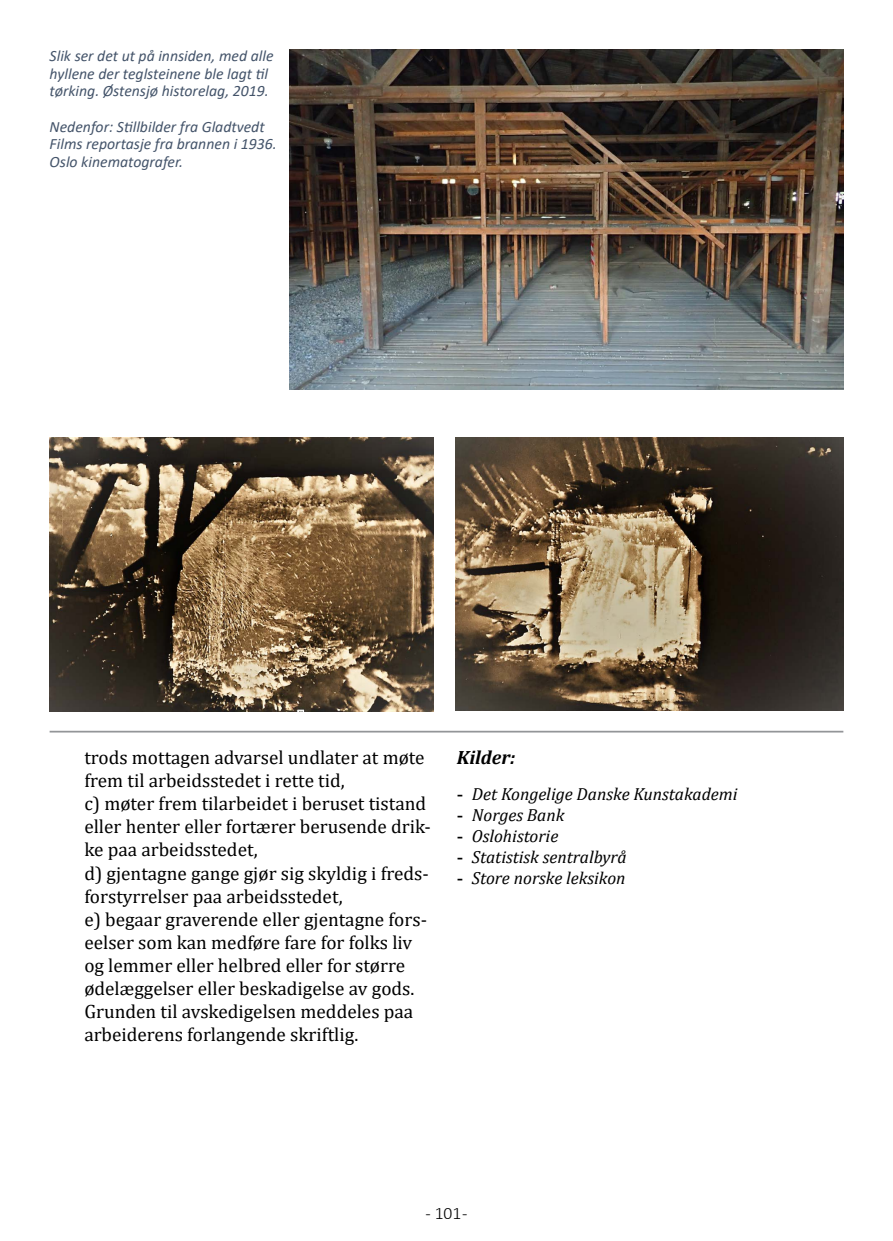
<style>
.page{position:relative;width:893px;height:1241px;background:#fff}
.page>*{position:absolute;margin:0;border:0;box-sizing:border-box;transform-origin:0 0}
.t1{font:19.25px/23.1px "Cambria";color:#000}
.t2{font:italic 700 19.25px "Cambria";color:#000}
.t3{font:italic 17.5px "Cambria";color:#000}
.t4{font:300 17.5px "Calibri";color:#000}
.t5{font:italic 15.75px/17.5px "Calibri";color:#44546a}
.s1{font-family:"Arial";font-style:normal}
</style>
<div class="page">
<img style="left:290px;top:50px;width:553px;height:339px">
<img style="left:49px;top:437px;width:384px;height:274px">
<img style="left:456px;top:437px;width:387px;height:273px">
<hr style="left:50px;top:730px;width:793px;height:2px;background:#939598">
<p class="t5" style="left:50px;top:47px;width:225px">Slik ser det ut på innsiden, med alle hyllene der teglsteinene ble lagt til tørking. Østensjø historelag, 2019.</p>
<p class="t5" style="left:50px;top:117px;width:229px">Nedenfor: Stillbilder fra Gladtvedt<br>Films reportasje fra brannen i 1936.<br>Oslo kinematografer.</p>
<p class="t1" style="left:84px;top:745px;width:348px">trods mottagen advarsel undlater at møte frem til arbeidsstedet i rette tid,<br>c) møter frem tilarbeidet i beruset tistand eller henter eller fortærer berusende drik&shy;ke paa arbeidsstedet,<br>d) gjentagne gange gjør sig skyldig i freds&shy;forstyrrelser paa arbeidsstedet,<br>e) begaar graverende eller gjentagne fors&shy;eelser som kan medføre fare for folks liv og lemmer eller helbred eller for større ødelæggelser eller beskadigelse av gods.<br>Grunden til avskedigelsen meddeles paa arbeiderens forlangende skriftlig.</p>
<p class="t2" style="left:457px;top:743px;width:60px">Kilder:</p>
<p class="t3" style="left:457px;top:781px;width:282px"><span class="s1">-</span> Det Kongelige Danske Kunstakademi</p>
<p class="t3" style="left:457px;top:802px;width:109px"><span class="s1">-</span> Norges Bank</p>
<p class="t3" style="left:457px;top:823px;width:103px"><span class="s1">-</span> Oslohistorie</p>
<p class="t3" style="left:457px;top:844px;width:171px"><span class="s1">-</span> Statistisk sentralbyrå</p>
<p class="t3" style="left:457px;top:865px;width:170px"><span class="s1">-</span> Store norske leksikon</p>
<p class="t4" style="left:425px;top:1201px;width:44px">- 101 -</p>
</div>
